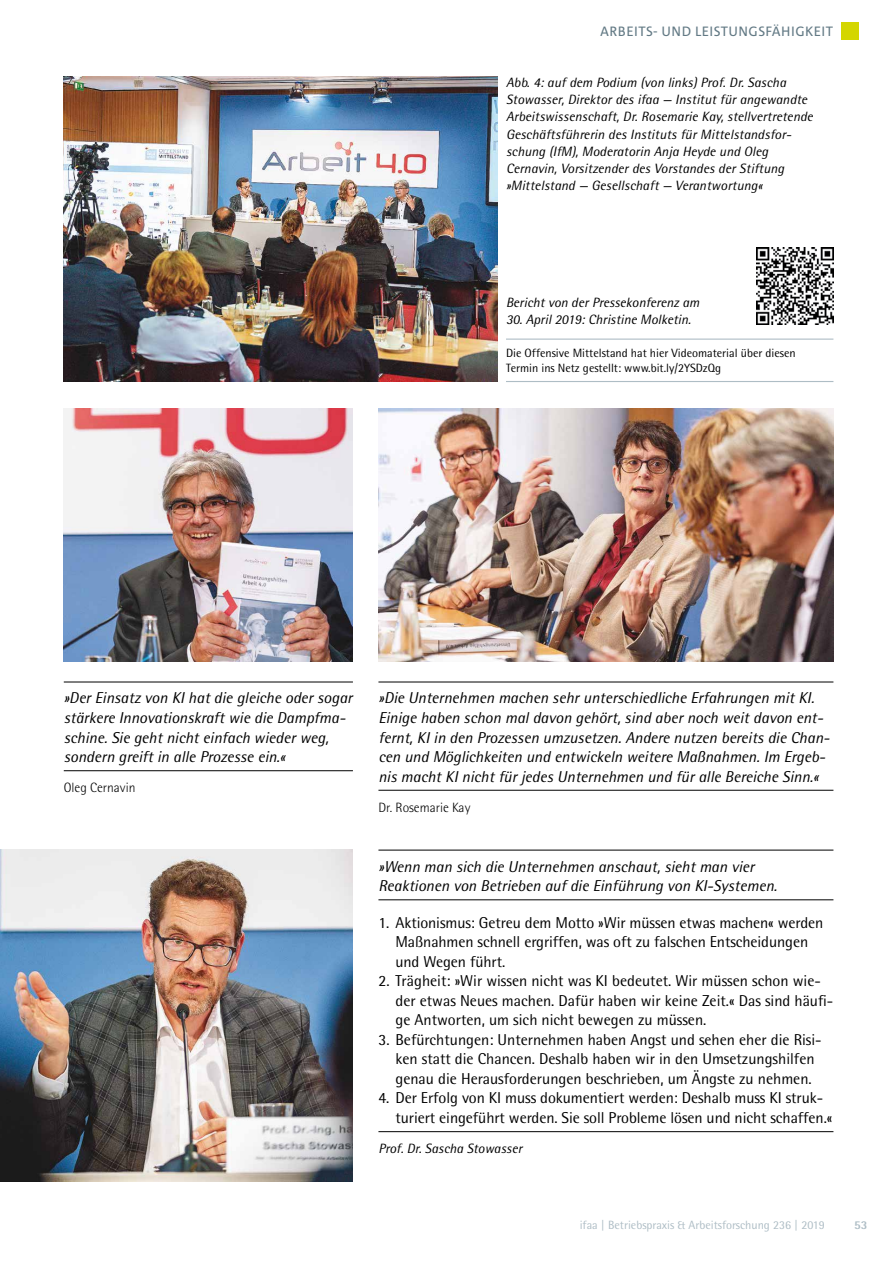
<style>
.page{position:relative;width:893px;height:1263px;background:#fff}
.page>*{position:absolute;margin:0;border:0;box-sizing:border-box;transform-origin:0 0}
.t1{font:15.75px/19.5px "Rotis Semi Sans";color:#000}
.t2{font:italic 15.75px/19.5px "Rotis Semi Sans";color:#000}
.t3{font:italic 13.5px/17.2px "Rotis Semi Sans";letter-spacing:.005em;color:#000}
.t4{font:13.5px "Corpid C1";letter-spacing:.03em;color:#637a85}
.t5{font:300 13.5px "Rotis Semi Sans";color:#000}
.t6{font:12px/15.8px "Rotis Semi Sans";color:#000}
.t7{font:12px "Rotis Semi Sans";color:#aebdc5}
.t8{font:800 12px "Rotis Semi Sans";color:#aebdc5}
</style>
<div class="page">
<div style="left:842px;top:22px;width:17px;height:17px;background:#d4d600"></div>
<img style="left:64px;top:77px;width:433px;height:305px">
<img style="left:378px;top:408px;width:455px;height:254px">
<img style="left:0;top:850px;width:353px;height:331px">
<img style="left:64px;top:408px;width:289px;height:254px">
<hr style="left:64px;top:682px;width:289px;height:1px;background:#000">
<hr style="left:64px;top:770px;width:289px;height:1px;background:#000">
<hr style="left:378px;top:682px;width:455px;height:1px;background:#000">
<hr style="left:378px;top:790px;width:455px;height:1px;background:#000">
<hr style="left:378px;top:850px;width:455px;height:1px;background:#000">
<hr style="left:378px;top:899px;width:455px;height:1px;background:#000">
<hr style="left:378px;top:1131px;width:455px;height:1px;background:#000">
<hr style="left:506px;top:339px;width:327px;height:1px;background:#aebdc5">
<hr style="left:506px;top:381px;width:327px;height:1px;background:#aebdc5">
<img style="left:757px;top:248px;width:76px;height:76px">
<p class="t4" style="left:600px;top:23px;width:234px">ARBEITS- UND LEISTUNGSFÄHIGKEIT</p>
<p class="t3" style="left:506px;top:73px;width:308px">Abb. 4: auf dem Podium (von links) Prof. Dr. Sascha Stowasser, Direktor des ifaa — Institut für angewandte Arbeitswissenschaft, Dr. Rosemarie Kay, stellvertretende Geschäftsführerin des Instituts für Mittelstandsfor&shy;schung (IfM), Moderatorin Anja Heyde und Oleg Cernavin, Vorsitzender des Vorstandes der Stiftung »Mittelstand — Gesellschaft — Verantwortung«</p>
<p class="t3" style="left:506px;top:293px;width:195px">Bericht von der Pressekonferenz am</p>
<p class="t3" style="left:506px;top:310px;width:186px">30. April 2019: Christine Molketin.</p>
<p class="t6" style="left:506px;top:345px;width:291px">Die Offensive Mittelstand hat hier Videomaterial über diesen<br>Termin ins Netz gestellt: www.bit.ly/2YSDzQg</p>
<p class="t2" style="left:64px;top:688px;width:290px">»Der Einsatz von KI hat die gleiche oder sogar stärkere Innovationskraft wie die Dampfma&shy;schine. Sie geht nicht einfach wieder weg, sondern greift in alle Prozesse ein.«</p>
<p class="t5" style="left:64px;top:780px;width:73px">Oleg Cernavin</p>
<p class="t2" style="left:378px;top:688px;width:453px">»Die Unternehmen machen sehr unterschiedliche Erfahrungen mit KI.<br>Einige haben schon mal davon gehört, sind aber noch weit davon ent&shy;fernt, KI in den Prozessen umzusetzen. Andere nutzen bereits die Chan&shy;cen und Möglichkeiten und entwickeln weitere Maßnahmen. Im Ergeb&shy;nis macht KI nicht für jedes Unternehmen und für alle Bereiche Sinn.«</p>
<p class="t5" style="left:378px;top:799px;width:93px">Dr. Rosemarie Kay</p>
<p class="t2" style="left:378px;top:856px;width:400px">»Wenn man sich die Unternehmen anschaut, sieht man vier<br>Reaktionen von Betrieben auf die Einführung von KI-Systemen.</p>
<p class="t1" style="left:395px;top:913px;width:429px;text-indent:-17px">1. Aktionismus: Getreu dem Motto »Wir müssen etwas machen« werden<br>Maßnahmen schnell ergriffen, was oft zu falschen Entscheidungen und Wegen führt.</p>
<p class="t1" style="left:395px;top:971px;width:439px;text-indent:-17px">2. Trägheit: »Wir wissen nicht was KI bedeutet. Wir müssen schon wie&shy;der etwas Neues machen. Dafür haben wir keine Zeit.« Das sind häufi&shy;ge Antworten, um sich nicht bewegen zu müssen.</p>
<p class="t1" style="left:395px;top:1030px;width:428px;text-indent:-17px">3. Befürchtungen: Unternehmen haben Angst und sehen eher die Risi&shy;ken statt die Chancen. Deshalb haben wir in den Umsetzungshilfen genau die Herausforderungen beschrieben, um Ängste zu nehmen.</p>
<p class="t1" style="left:395px;top:1088px;width:438px;text-indent:-17px">4. Der Erfolg von KI muss dokumentiert werden: Deshalb muss KI struk&shy;turiert eingeführt werden. Sie soll Probleme lösen und nicht schaffen.«</p>
<p class="t3" style="left:378px;top:1139px;width:145px">Prof. Dr. Sascha Stowasser</p>
<p class="t7" style="left:580px;top:1218px;width:247px">ifaa | Betriebspraxis &amp; Arbeitsforschung 236 | 2019</p>
<p class="t8" style="left:854px;top:1217px;width:15px">53</p>
</div>
